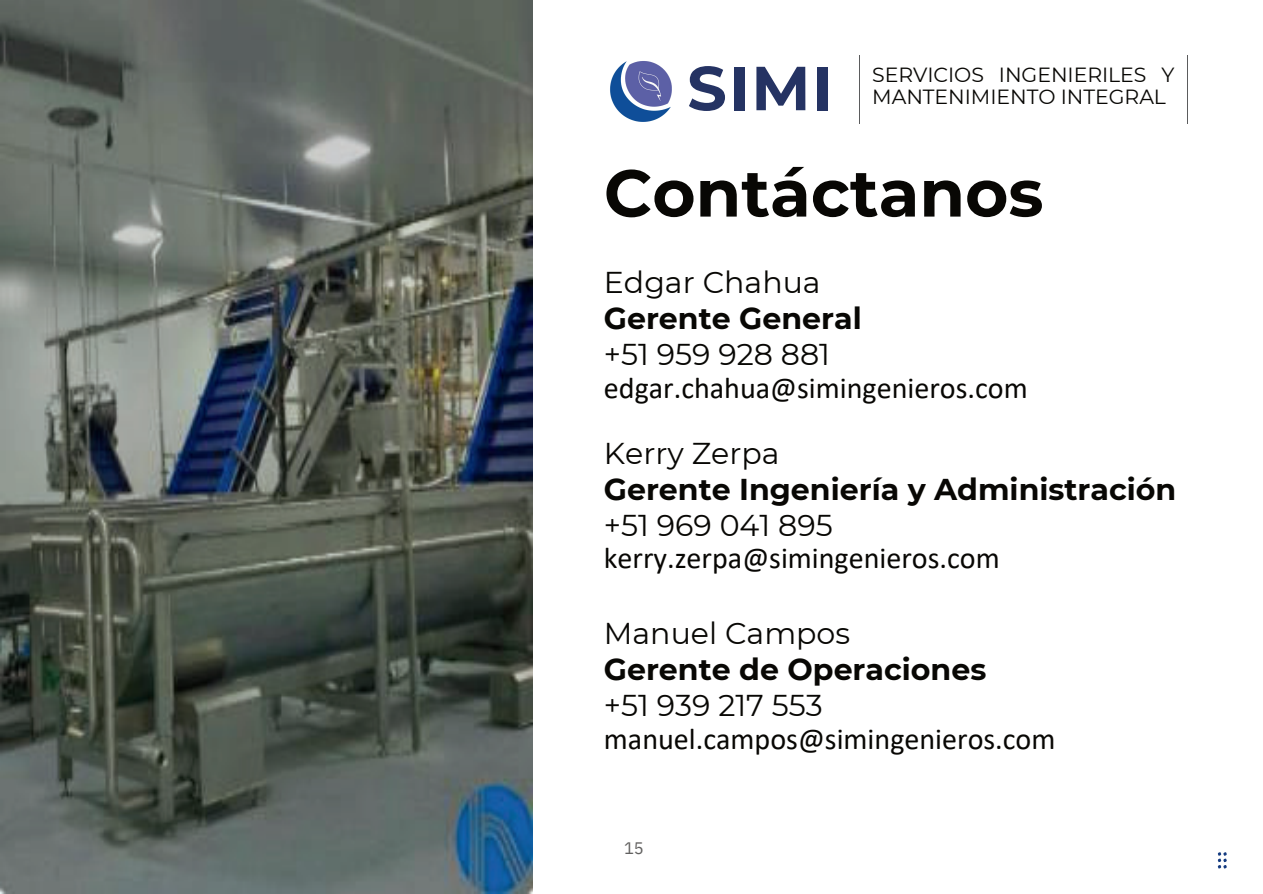
<style>
.page{position:relative;width:1263px;height:894px;background:#fff}
.page>*{position:absolute;margin:0;border:0;box-sizing:border-box;transform-origin:0 0}
.t1{font:700 66.15px "Montserrat";color:#080704}
.t2{font:700 61.95px "Montserrat";color:#253363}
.t3{font:30.15px "Calibri";color:#080704}
.t4{font:30px "Montserrat";color:#080704}
.t5{font:700 30px "Montserrat";color:#080704}
.t6{font:20.4px "Montserrat";letter-spacing:-.005em;color:#080704}
.t7{font:16.65px "IBM Plex Sans";color:#626160}
</style>
<div class="page">
<svg style="left:1218px;top:852px;width:9px;height:16px"></svg>
<img style="left:1px;top:0;width:532px;height:893px">
<hr style="left:859px;top:55px;width:1px;height:68px;background:#5b5c5d">
<hr style="left:1187px;top:55px;width:1px;height:68px;background:#5b5c5d">
<img style="left:610px;top:61px;width:62px;height:61px">
<h2 class="t2" style="left:687px;top:44px;width:147px">SIMI</h2>
<p class="t6" style="left:872px;top:61px;width:304px">SERVICIOS INGENIERILES Y</p>
<p class="t6" style="left:872px;top:83px;width:295px">MANTENIMIENTO INTEGRAL</p>
<h1 class="t1" style="left:604px;top:145px;width:441px">Contáctanos</h1>
<p class="t4" style="left:604px;top:261px;width:218px">Edgar Chahua</p>
<p class="t5" style="left:604px;top:296px;width:259px">Gerente General</p>
<p class="t4" style="left:604px;top:333px;width:228px">+51 959 928 881</p>
<p class="t3" style="left:604px;top:367px;width:425px">edgar.chahua@simingenieros.com</p>
<p class="t4" style="left:604px;top:432px;width:177px">Kerry Zerpa</p>
<p class="t5" style="left:604px;top:467px;width:574px">Gerente Ingeniería y Administración</p>
<p class="t4" style="left:604px;top:504px;width:230px">+51 969 041 895</p>
<p class="t3" style="left:604px;top:537px;width:397px">kerry.zerpa@simingenieros.com</p>
<p class="t4" style="left:604px;top:612px;width:248px">Manuel Campos</p>
<p class="t5" style="left:604px;top:647px;width:384px">Gerente de Operaciones</p>
<p class="t4" style="left:604px;top:684px;width:220px">+51 939 217 553</p>
<p class="t3" style="left:604px;top:717px;width:453px">manuel.campos@simingenieros.com</p>
<p class="t7" style="left:624px;top:835px;width:21px">15</p>
</div>
